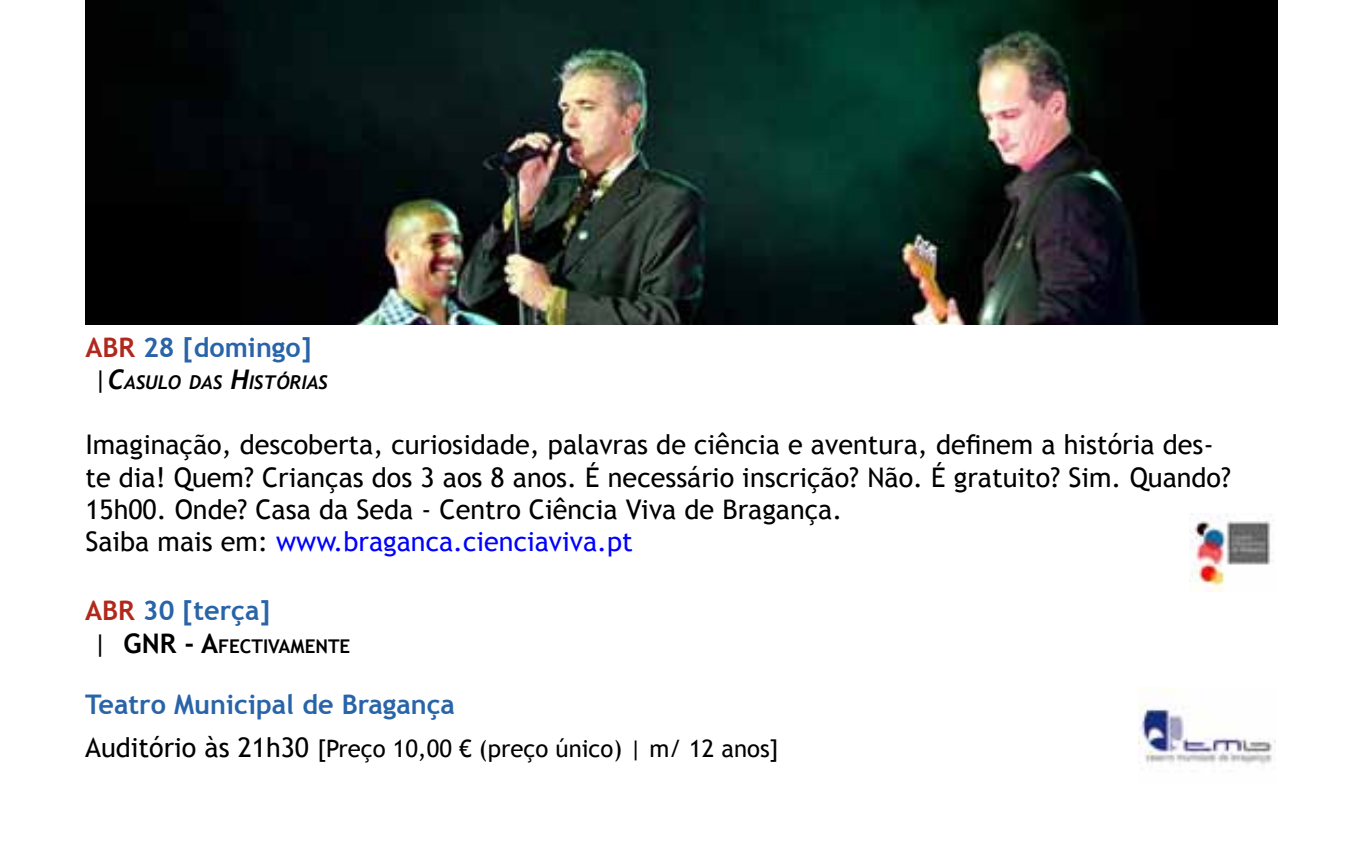
<style>
.page{position:relative;width:1361px;height:851px;background:#fff}
.page>*{position:absolute;margin:0;border:0;box-sizing:border-box;transform-origin:0 0}
.t1{font:27px/32.4px "Trebuchet MS";color:#000}
.t2{font:700 27px/32.4px "Trebuchet MS";color:#2964a9}
.t3{font:24px "Trebuchet MS";color:#000}
.t4{font:italic 700 18.9px "Trebuchet";color:#000}
.t5{font:700 18.9px "Trebuchet MS";color:#000}
.s1{color:#b1291c}
.s2{font-family:"Trebuchet MS";font-weight:400;font-style:normal;font-size:27px}
.s3{font-size:27px}
.s4{color:#00f}
.s5{font-weight:400;color:#000}
.s6{color:#000}
</style>
<div class="page">
<img style="left:1189px;top:513px;width:84px;height:78px">
<img style="left:1138px;top:687px;width:138px;height:78px">
<img style="left:85px;top:0;width:1192px;height:324px">
<p class="t2" style="left:85px;top:331px;width:228px"><span class="s1">Abr</span> 28 [domingo]</p>
<p class="t4" style="left:93px;top:371px;width:236px"><span class="s2">|</span><span class="s3">C</span>ASULO DAS <span class="s3">H</span>ISTÓRIAS</p>
<p class="t1" style="left:85px;top:428px;width:1147px">Imaginação, descoberta, curiosidade, palavras de ciência e aventura, definem a história des&shy;te dia! Quem? Crianças dos 3 aos 8 anos. É necessário inscrição? Não. É gratuito? Sim. Quando?<br>15h00. Onde? Casa da Seda - Centro Ciência Viva de Bragança.<br>Saiba mais em: <span class="s4">www.braganca.cienciaviva.pt</span></p>
<p class="t2" style="left:93px;top:594px;width:179px;text-indent:-8px"><span class="s1">Abr</span> 30 [terça] <span class="s5">|</span> <span class="s6">GNR</span></p>
<p class="t5" style="left:184px;top:634px;width:167px"><span class="s3">- A</span>FECTIVAMENTE</p>
<p class="t2" style="left:85px;top:688px;width:371px">Teatro Municipal de Bragança</p>
<p class="t3" style="left:85px;top:734px;width:695px"><span class="s3">Auditório às 21h30</span> [Preço 10,00 € (preço único) | m/ 12 anos]</p>
</div>
